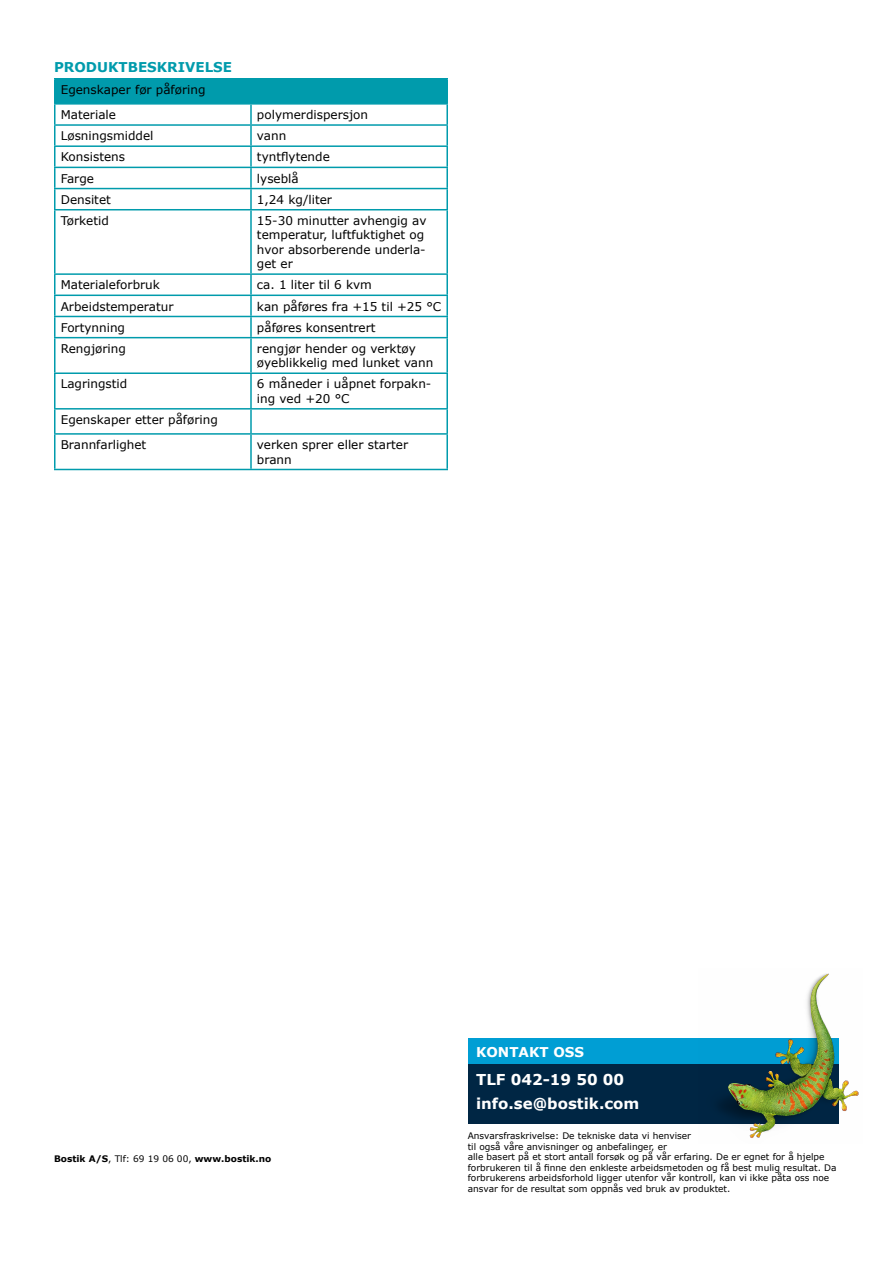
<style>
.page{position:relative;width:893px;height:1263px;background:#fff}
.page>*{position:absolute;margin:0;border:0;box-sizing:border-box;transform-origin:0 0}
.t1{font:700 15px/24px "Verdana";color:#fff}
.t2{font:700 13.5px "Verdana";color:#009bac}
.t3{font:700 13.5px "Verdana";color:#fff}
.t4{font:12px/14.4px "Verdana";color:#000}
.t5{font:9px/10.5px "Verdana";color:#000}
.t6{font:700 9px "Verdana";color:#000}
.s1{font-weight:400}
</style>
<div class="page">
<hr style="left:54px;top:469px;width:197px;height:1px;background:#009bac">
<hr style="left:251px;top:469px;width:197px;height:1px;background:#009bac">
<hr style="left:54px;top:147px;width:2px;height:20px;background:#009bac">
<hr style="left:54px;top:168px;width:2px;height:20px;background:#009bac">
<hr style="left:54px;top:189px;width:2px;height:20px;background:#009bac">
<hr style="left:54px;top:210px;width:2px;height:63px;background:#009bac">
<hr style="left:54px;top:275px;width:2px;height:20px;background:#009bac">
<hr style="left:54px;top:296px;width:2px;height:20px;background:#009bac">
<hr style="left:54px;top:317px;width:2px;height:20px;background:#009bac">
<hr style="left:54px;top:338px;width:2px;height:34px;background:#009bac">
<hr style="left:54px;top:374px;width:2px;height:34px;background:#009bac">
<hr style="left:54px;top:410px;width:2px;height:23px;background:#009bac">
<hr style="left:54px;top:435px;width:2px;height:34px;background:#009bac">
<hr style="left:54px;top:78px;width:197px;height:2px;background:#009bac">
<hr style="left:251px;top:78px;width:197px;height:2px;background:#009bac">
<hr style="left:54px;top:145px;width:197px;height:2px;background:#009bac">
<hr style="left:251px;top:145px;width:197px;height:2px;background:#009bac">
<hr style="left:54px;top:167px;width:197px;height:1px;background:#009bac">
<hr style="left:251px;top:167px;width:197px;height:1px;background:#009bac">
<hr style="left:54px;top:188px;width:197px;height:1px;background:#009bac">
<hr style="left:251px;top:188px;width:197px;height:1px;background:#009bac">
<hr style="left:54px;top:209px;width:197px;height:1px;background:#009bac">
<hr style="left:251px;top:209px;width:197px;height:1px;background:#009bac">
<hr style="left:54px;top:273px;width:197px;height:2px;background:#009bac">
<hr style="left:251px;top:273px;width:197px;height:2px;background:#009bac">
<hr style="left:54px;top:295px;width:197px;height:1px;background:#009bac">
<hr style="left:251px;top:295px;width:197px;height:1px;background:#009bac">
<hr style="left:54px;top:316px;width:197px;height:1px;background:#009bac">
<hr style="left:251px;top:316px;width:197px;height:1px;background:#009bac">
<hr style="left:54px;top:337px;width:197px;height:1px;background:#009bac">
<hr style="left:251px;top:337px;width:197px;height:1px;background:#009bac">
<hr style="left:54px;top:372px;width:197px;height:2px;background:#009bac">
<hr style="left:251px;top:372px;width:197px;height:2px;background:#009bac">
<hr style="left:54px;top:408px;width:197px;height:2px;background:#009bac">
<hr style="left:251px;top:408px;width:197px;height:2px;background:#009bac">
<hr style="left:54px;top:433px;width:197px;height:2px;background:#009bac">
<hr style="left:251px;top:433px;width:197px;height:2px;background:#009bac">
<svg style="left:54px;top:79px;width:394px;height:66px"></svg>
<hr style="left:250px;top:147px;width:2px;height:20px;background:#009bac">
<hr style="left:446px;top:147px;width:2px;height:20px;background:#009bac">
<hr style="left:250px;top:168px;width:2px;height:20px;background:#009bac">
<hr style="left:446px;top:168px;width:2px;height:20px;background:#009bac">
<hr style="left:250px;top:189px;width:2px;height:20px;background:#009bac">
<hr style="left:446px;top:189px;width:2px;height:20px;background:#009bac">
<hr style="left:250px;top:210px;width:2px;height:63px;background:#009bac">
<hr style="left:446px;top:210px;width:2px;height:63px;background:#009bac">
<hr style="left:250px;top:275px;width:2px;height:20px;background:#009bac">
<hr style="left:446px;top:275px;width:2px;height:20px;background:#009bac">
<hr style="left:250px;top:296px;width:2px;height:20px;background:#009bac">
<hr style="left:446px;top:296px;width:2px;height:20px;background:#009bac">
<hr style="left:250px;top:317px;width:2px;height:20px;background:#009bac">
<hr style="left:446px;top:317px;width:2px;height:20px;background:#009bac">
<hr style="left:250px;top:338px;width:2px;height:34px;background:#009bac">
<hr style="left:446px;top:338px;width:2px;height:34px;background:#009bac">
<hr style="left:250px;top:374px;width:2px;height:34px;background:#009bac">
<hr style="left:446px;top:374px;width:2px;height:34px;background:#009bac">
<hr style="left:250px;top:410px;width:2px;height:23px;background:#009bac">
<hr style="left:446px;top:410px;width:2px;height:23px;background:#009bac">
<hr style="left:250px;top:435px;width:2px;height:34px;background:#009bac">
<hr style="left:446px;top:435px;width:2px;height:34px;background:#009bac">
<div style="left:469px;top:1063px;width:370px;height:61px;background:#002644"></div>
<div style="left:469px;top:1038px;width:370px;height:26px;background:#009ed4"></div>
<img style="left:719px;top:973px;width:140px;height:165px">
<p class="t2" style="left:54px;top:58px;width:180px">PRODUKTBESKRIVELSE</p>
<p class="t4" style="left:61px;top:77px;width:146px;line-height:25px">Egenskaper før påføring<br>Materiale</p>
<p class="t4" style="left:257px;top:107px;width:113px">polymerdispersjon</p>
<p class="t4" style="left:61px;top:128px;width:94px">Løsningsmiddel</p>
<p class="t4" style="left:257px;top:128px;width:31px">vann</p>
<p class="t4" style="left:61px;top:150px;width:66px">Konsistens</p>
<p class="t4" style="left:257px;top:150px;width:74px">tyntflytende</p>
<p class="t4" style="left:61px;top:171px;width:35px">Farge</p>
<p class="t4" style="left:257px;top:171px;width:43px">lyseblå</p>
<p class="t4" style="left:61px;top:192px;width:52px">Densitet</p>
<p class="t4" style="left:257px;top:192px;width:77px">1,24 kg/liter</p>
<p class="t4" style="left:61px;top:213px;width:50px">Tørketid</p>
<p class="t4" style="left:257px;top:213px;width:171px">15-30 minutter avhengig av temperatur, luftfuktighet og hvor absorberende underla&shy;get er</p>
<p class="t4" style="left:61px;top:278px;width:101px">Materialeforbruk</p>
<p class="t4" style="left:257px;top:278px;width:116px">ca. 1 liter til 6 kvm</p>
<p class="t4" style="left:61px;top:299px;width:114px">Arbeidstemperatur</p>
<p class="t4" style="left:257px;top:299px;width:186px">kan påføres fra +15 til +25 °C</p>
<p class="t4" style="left:61px;top:320px;width:66px">Fortynning</p>
<p class="t4" style="left:257px;top:320px;width:120px">påføres konsentrert</p>
<p class="t4" style="left:61px;top:341px;width:67px">Rengjøring</p>
<p class="t4" style="left:257px;top:341px;width:178px">rengjør hender og verktøy øyeblikkelig med lunket vann</p>
<p class="t4" style="left:61px;top:377px;width:68px">Lagringstid</p>
<p class="t4" style="left:257px;top:377px;width:176px">6 måneder i uåpnet forpakn&shy;ing ved +20 °C</p>
<p class="t4" style="left:61px;top:407px;width:159px;line-height:25px">Egenskaper etter påføring<br>Brannfarlighet</p>
<p class="t4" style="left:257px;top:437px;width:153px">verken sprer eller starter brann</p>
<p class="t6" style="left:54px;top:1152px;width:219px">Bostik A/S<span class="s1">, Tlf: 69 19 06 00,</span> www.bostik.no</p>
<p class="t3" style="left:476px;top:1042px;width:109px">KONTAKT OSS</p>
<p class="t1" style="left:476px;top:1067px;width:165px">TLF 042-19 50 00 info.se@bostik.com</p>
<p class="t5" style="left:468px;top:1130px;width:370px">Ansvarsfraskrivelse: De tekniske data vi henviser<br>til også våre anvisninger og anbefalinger, er<br>alle basert på et stort antall forsøk og på vår erfaring. De er egnet for å hjelpe forbrukeren til å finne den enkleste arbeidsmetoden og få best mulig resultat. Da forbrukerens arbeidsforhold ligger utenfor vår kontroll, kan vi ikke påta oss noe ansvar for de resultat som oppnås ved bruk av produktet.</p>
</div>
